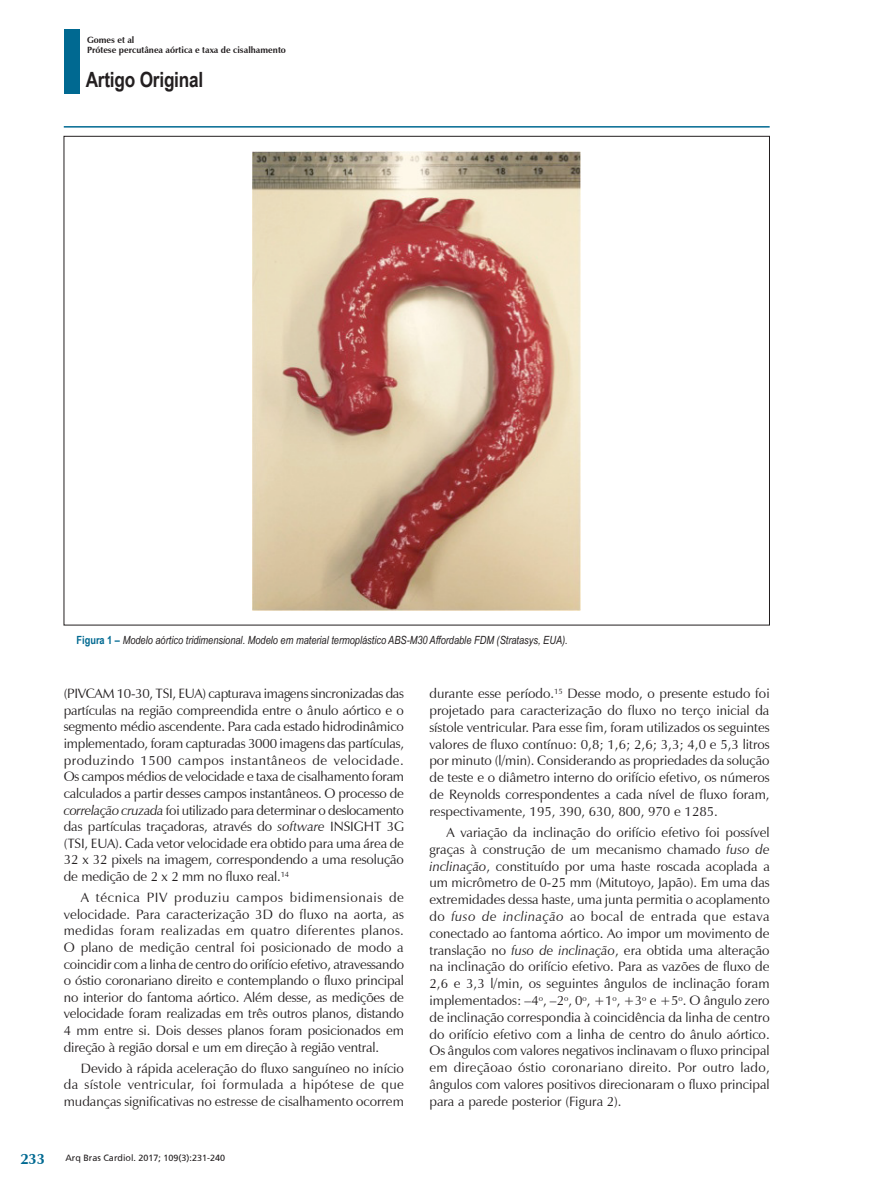
<style>
.page{position:relative;width:893px;height:1191px;background:#fff}
.page>*{position:absolute;margin:0;border:0;box-sizing:border-box;transform-origin:0 0}
.t1{font:700 21px "Arial Narrow";letter-spacing:-.01em;color:#231f20}
.t2{font:700 15px "Zapf Humanist 601 BT";color:#006991}
._01-TEXTO_BASICO{font:13.5px/16.8px "Zapf Humanist 601 BT";color:#231f20;text-align:justify}
._06_-_LEGENDA_FIGURA{font:italic 11.25px "Arial Narrow";color:#231f20}
.t3{font:700 9px "Zapf Humanist 601 BT";color:#231f20}
.t4{font:9px "Frutiger";color:#231f20}
.s1{font-weight:700;font-style:normal;color:#006991}
.s2{font-style:italic}
</style>
<div class="page">
<hr style="left:64px;top:126px;width:706px;height:2px;background:#006991">
<div style="left:64px;top:29px;width:16px;height:65px;background:#006991"></div>
<img style="left:253px;top:151px;width:328px;height:459px">
<p class="t3" style="left:87px;top:34px;width:49px">Gomes et al</p>
<p class="t3" style="left:87px;top:45px;width:200px">Prótese percutânea aórtica e taxa de cisalhamento</p>
<h1 class="t1" style="left:86px;top:64px;width:119px">Artigo Original</h1>
<p class="t2" style="left:20px;top:1149px;width:26px">233</p>
<p class="_06_-_LEGENDA_FIGURA" style="left:77px;top:632px;width:493px"><span class="s1">Figura 1 –</span> Modelo aórtico tridimensional. Modelo em material termoplástico ABS-M30 Affordable FDM (Stratasys, EUA).</p>
<p class="_01-TEXTO_BASICO" style="left:64px;top:685px;width:342px">(PIVCAM 10‑30, TSI, EUA) capturava imagens sincronizadas das partículas na região compreendida entre o ânulo aórtico e o segmento médio ascendente. Para cada estado hidrodinâmico implementado, foram capturadas 3000 imagens das partículas, produzindo 1500 campos instantâneos de velocidade.<br>Os campos médios de velocidade e taxa de cisalhamento foram calculados a partir desses campos instantâneos. O processo de <span class="s2">correlação cruzada</span> foi utilizado para determinar o deslocamento das partículas traçadoras, através do <span class="s2">software</span> INSIGHT 3G (TSI, EUA). Cada vetor velocidade era obtido para uma área de 32 x 32 pixels na imagem, correspondendo a uma resolução de medição de 2 x 2 mm no fluxo real.<sup>14</sup></p>
<p class="_01-TEXTO_BASICO" style="left:64px;top:889px;width:342px;text-indent:17px">A técnica PIV produziu campos bidimensionais de velocidade. Para caracterização 3D do fluxo na aorta, as medidas foram realizadas em quatro diferentes planos.<br>O plano de medição central foi posicionado de modo a coincidir com a linha de centro do orifício efetivo, atravessando o óstio coronariano direito e contemplando o fluxo principal no interior do fantoma aórtico. Além desse, as medições de velocidade foram realizadas em três outros planos, distando 4 mm entre si. Dois desses planos foram posicionados em direção à região dorsal e um em direção à região ventral.</p>
<p class="_01-TEXTO_BASICO" style="left:64px;top:1059px;width:342px;text-indent:17px">Devido à rápida aceleração do fluxo sanguíneo no início da sístole ventricular, foi formulada a hipótese de que mudanças significativas no estresse de cisalhamento ocorrem</p>
<p class="t4" style="left:65px;top:1153px;width:161px">Arq Bras Cardiol. 2017; 109(3):231-240</p>
<p class="_01-TEXTO_BASICO" style="left:429px;top:685px;width:342px">durante esse período.<sup>15</sup> Desse modo, o presente estudo foi projetado para caracterização do fluxo no terço inicial da sístole ventricular. Para esse fim, foram utilizados os seguintes valores de fluxo contínuo: 0,8; 1,6; 2,6; 3,3; 4,0 e 5,3 litros por minuto (l/min). Considerando as propriedades da solução de teste e o diâmetro interno do orifício efetivo, os números de Reynolds correspondentes a cada nível de fluxo foram, respectivamente, 195, 390, 630, 800, 970 e 1285.</p>
<p class="_01-TEXTO_BASICO" style="left:429px;top:824px;width:342px;text-indent:17px">A variação da inclinação do orifício efetivo foi possível graças à construção de um mecanismo chamado <span class="s2">fuso de inclinação</span>, constituído por uma haste roscada acoplada a um micrômetro de 0-25 mm (Mitutoyo, Japão). Em uma das extremidades dessa haste, uma junta permitia o acoplamento do <span class="s2">fuso de inclinação</span> ao bocal de entrada que estava conectado ao fantoma aórtico. Ao impor um movimento de translação no <span class="s2">fuso de inclinação</span>, era obtida uma alteração na inclinação do orifício efetivo. Para as vazões de fluxo de 2,6 e 3,3 l/min, os seguintes ângulos de inclinação foram implementados: –4<sup>o</sup>, –2<sup>o</sup>, 0<sup>o</sup>, +1<sup>o</sup>, +3<sup>o</sup> e +5<sup>o</sup>. O ângulo zero de inclinação correspondia à coincidência da linha de centro do orifício efetivo com a linha de centro do ânulo aórtico.<br>Os ângulos com valores negativos inclinavam o fluxo principal em direçãoao óstio coronariano direito. Por outro lado, ângulos com valores positivos direcionaram o fluxo principal para a parede posterior (Figura 2).</p>
</div>
